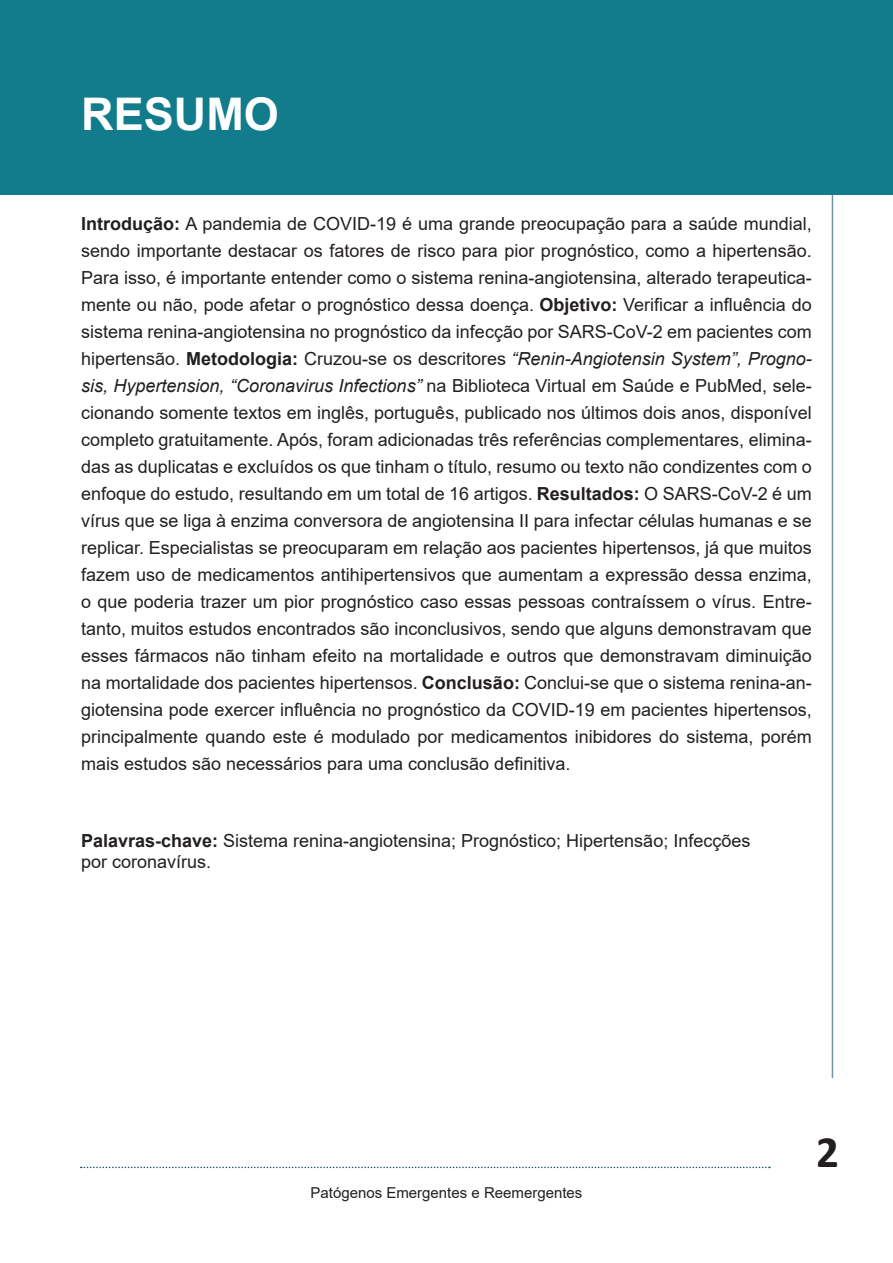
<style>
.page{position:relative;width:893px;height:1263px;background:#fff}
.page>*{position:absolute;margin:0;border:0;box-sizing:border-box;transform-origin:0 0}
.t1{font:700 45px "Arial";color:#fff}
.t2{font:700 45px "Calibri";color:#231f20}
.Normal1{font:18px/27px "Arial";color:#231f20;text-align:justify}
.t3{font:15px "Arial";color:#231f20}
.s1{font-weight:700}
.s2{font-style:italic}
</style>
<div class="page">
<svg style="left:81px;top:1167px;width:689px;height:1px"></svg>
<hr style="left:832px;top:122px;width:1px;height:956px;background:#135068">
<div style="left:0;top:0;width:893px;height:195px;background:#137c8c"></div>
<p class="t1" style="left:81px;top:82px;width:199px">RESUMO</p>
<p class="Normal1" style="left:81px;top:210px;width:732px"><span class="s1">Introdução:</span> A pandemia de COVID-19 é uma grande preocupação para a saúde mundial, sendo importante destacar os fatores de risco para pior prognóstico, como a hipertensão.<br>Para isso, é importante entender como o sistema renina-angiotensina, alterado terapeutica&shy;mente ou não, pode afetar o prognóstico dessa doença. <span class="s1">Objetivo:</span> Verificar a influência do sistema renina-angiotensina no prognóstico da infecção por SARS-CoV-2 em pacientes com hipertensão. <span class="s1">Metodologia:</span> Cruzou-se os descritores <span class="s2">“Renin-Angiotensin System”, Progno&shy;sis, Hypertension, “Coronavirus Infections”</span> na Biblioteca Virtual em Saúde e PubMed, sele&shy;cionando somente textos em inglês, português, publicado nos últimos dois anos, disponível completo gratuitamente. Após, foram adicionadas três referências complementares, elimina&shy;das as duplicatas e excluídos os que tinham o título, resumo ou texto não condizentes com o enfoque do estudo, resultando em um total de 16 artigos. <span class="s1">Resultados:</span> O SARS-CoV-2 é um vírus que se liga à enzima conversora de angiotensina II para infectar células humanas e se replicar. Especialistas se preocuparam em relação aos pacientes hipertensos, já que muitos fazem uso de medicamentos antihipertensivos que aumentam a expressão dessa enzima, o que poderia trazer um pior prognóstico caso essas pessoas contraíssem o vírus. Entre&shy;tanto, muitos estudos encontrados são inconclusivos, sendo que alguns demonstravam que esses fármacos não tinham efeito na mortalidade e outros que demonstravam diminuição na mortalidade dos pacientes hipertensos. <span class="s1">Conclusão:</span> Conclui-se que o sistema renina-an&shy;giotensina pode exercer influência no prognóstico da COVID-19 em pacientes hipertensos, principalmente quando este é modulado por medicamentos inibidores do sistema, porém mais estudos são necessários para uma conclusão definitiva.</p>
<p class="Normal1" style="left:81px;top:829px;width:671px;line-height:21.6px"><span class="s1">Palavras-chave:</span> Sistema renina-angiotensina; Prognóstico; Hipertensão; Infecções por coronavírus.</p>
<p class="t3" style="left:311px;top:1183px;width:273px">Patógenos Emergentes e Reemergentes</p>
<h1 class="t2" style="left:816px;top:1120px;width:24px">2</h1>
</div>
